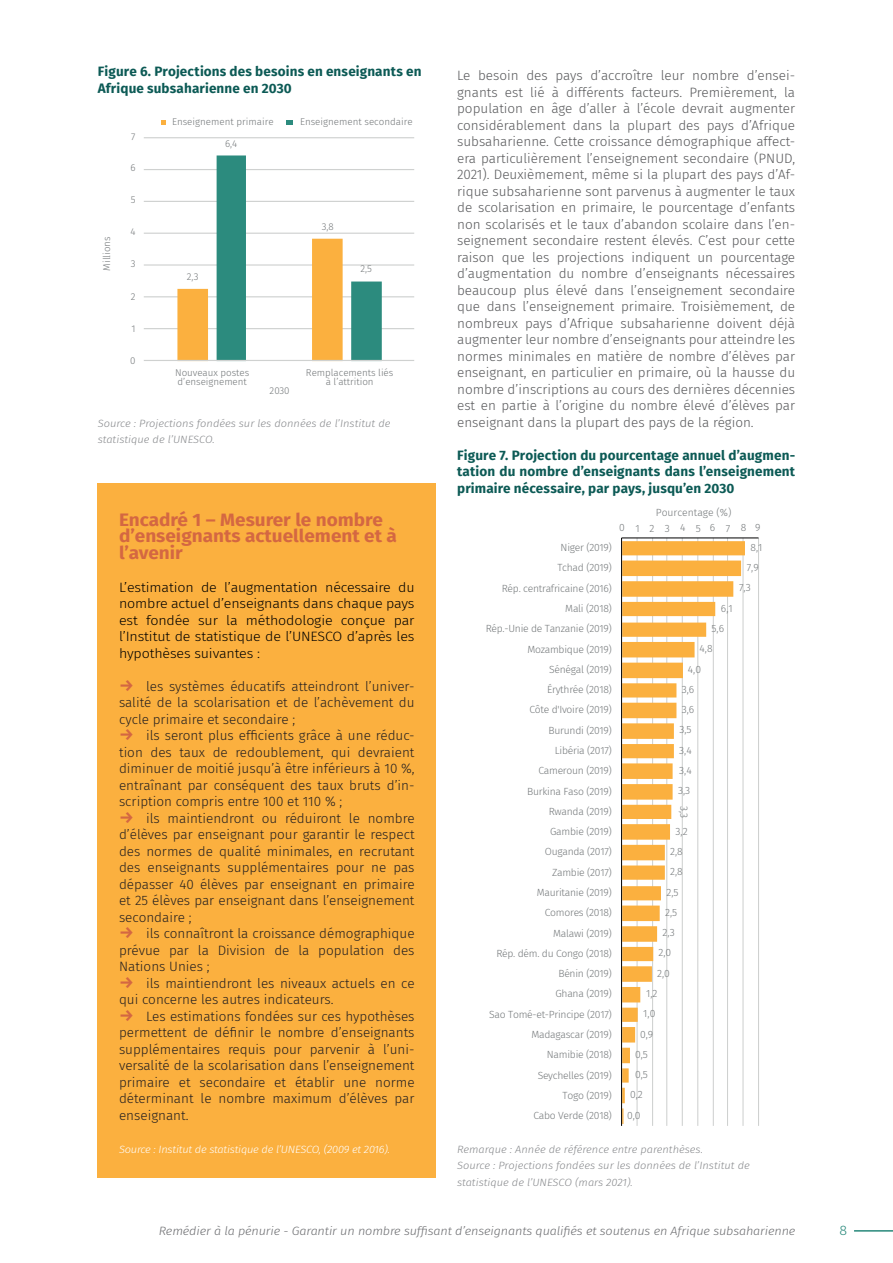
<style>
.page{position:relative;width:893px;height:1263px;background:#fff}
.page>*{position:absolute;margin:0;border:0;box-sizing:border-box;transform-origin:0 0}
.t1{font:700 18px/16.5px "Fira Sans";color:#d46742;scale:1.06 1}
.t2{font:300 13.5px/16.5px "Fira Sans";color:#57585a;text-align:justify}
.t3{font:300 13.5px/16.5px "Fira Sans";color:#231f20;text-align:justify}
.t4{font:700 13.5px/16.5px "Fira Sans";letter-spacing:.01em;color:#0c5a55}
.t5{font:300 13.5px/16.5px "Fira Sans";letter-spacing:-.01em;color:#000;text-align:justify;scale:1.06 1}
.t6{font:300 13.5px "Fira Sans";color:#27887a;scale:1.06 1}
.t7{font:italic 300 12px "Fira Sans";letter-spacing:-.01em;color:#6c6d70;scale:1.06 1}
.t8{font:italic 300 10.5px/16.5px "Fira Sans";color:#87898c;scale:1.06 1}
.t9{font:italic 300 10.5px "Fira Sans";letter-spacing:-.02em;color:#fff;scale:1.06 1}
.t10{font:300 10.35px/20.2px "Fira Sans";letter-spacing:-.025em;color:#74787a;text-align:right}
.t11{font:300 10.35px "Fira Sans";color:#74787a}
.t12{font:300 10.35px "Fira Sans";letter-spacing:1em;color:#74787a}
.t13{font:300 9.75px/9.3px "Fira Sans";color:#74787a}
.s1{font-weight:700;font-size:16.5px;color:#d46742}
</style>
<div class="page">
<hr style="left:854px;top:1230px;width:39px;height:1px;background:#27887a">
<hr style="left:144px;top:328px;width:270px;height:1px;background:#cfd1d0">
<hr style="left:144px;top:296px;width:270px;height:1px;background:#cfd1d0">
<hr style="left:144px;top:264px;width:270px;height:2px;background:#cfd1d0">
<hr style="left:144px;top:233px;width:270px;height:1px;background:#cfd1d0">
<hr style="left:144px;top:201px;width:270px;height:1px;background:#cfd1d0">
<hr style="left:144px;top:169px;width:270px;height:1px;background:#cfd1d0">
<hr style="left:144px;top:137px;width:270px;height:1px;background:#cfd1d0">
<svg style="left:177px;top:155px;width:205px;height:205px"></svg>
<hr style="left:144px;top:360px;width:270px;height:1px;background:#cfd1d0">
<svg style="left:161px;top:120px;width:5px;height:5px"></svg>
<svg style="left:286px;top:120px;width:6px;height:5px"></svg>
<hr style="left:636px;top:538px;width:2px;height:588px;background:#cfd1d0">
<hr style="left:652px;top:538px;width:1px;height:588px;background:#cfd1d0">
<hr style="left:666px;top:538px;width:1px;height:588px;background:#cfd1d0">
<hr style="left:682px;top:538px;width:1px;height:588px;background:#cfd1d0">
<hr style="left:697px;top:538px;width:1px;height:588px;background:#cfd1d0">
<hr style="left:713px;top:538px;width:1px;height:588px;background:#cfd1d0">
<hr style="left:727px;top:538px;width:1px;height:588px;background:#cfd1d0">
<hr style="left:742px;top:538px;width:1px;height:588px;background:#cfd1d0">
<hr style="left:758px;top:538px;width:1px;height:588px;background:#cfd1d0">
<svg style="left:622px;top:541px;width:123px;height:583px"></svg>
<hr style="left:622px;top:538px;width:136px;height:1px;background:#000001">
<hr style="left:621px;top:538px;width:1px;height:588px;background:#000001">
<div style="left:98px;top:484px;width:338px;height:694px;background:#fbb03f"></div>
<p class="t4" style="left:98px;top:63px;width:325px">Figure 6. Projections des besoins en enseignants en<br>Afrique subsaharienne en 2030</p>
<p class="t13" style="left:102px;top:270px;width:36px;rotate:-90deg">Millions</p>
<p class="t13" style="left:131px;top:131px;width:6px">7</p>
<p class="t13" style="left:130px;top:163px;width:7px">6</p>
<p class="t13" style="left:131px;top:195px;width:6px">5</p>
<p class="t13" style="left:130px;top:227px;width:7px">4</p>
<p class="t13" style="left:131px;top:259px;width:6px">3</p>
<p class="t13" style="left:131px;top:292px;width:6px">2</p>
<p class="t13" style="left:131px;top:324px;width:6px">1</p>
<p class="t13" style="left:130px;top:355px;width:7px">0</p>
<p class="t13" style="left:172px;top:117px;width:103px">Enseignement primaire</p>
<p class="t13" style="left:300px;top:117px;width:114px">Enseignement secondaire</p>
<p class="t13" style="left:225px;top:139px;width:14px">6,4</p>
<p class="t13" style="left:187px;top:272px;width:13px">2,3</p>
<p class="t13" style="left:322px;top:222px;width:14px">3,8</p>
<p class="t13" style="left:360px;top:264px;width:13px">2,5</p>
<p class="t13" style="left:175px;top:368px;width:76px">Nouveaux postes d’enseignement</p>
<p class="t13" style="left:306px;top:368px;width:89px;text-align:center">Remplacements liés à l’attrition</p>
<p class="t13" style="left:270px;top:386px;width:22px">2030</p>
<p class="t8" style="left:98px;top:415px;width:278px">Source : Projections fondées sur les données de l’Institut de statistique de l’UNESCO.</p>
<h1 class="t1" style="left:119px;top:510px;width:264px">Encadré 1 – Mesurer le nombre d’enseignants actuellement et à l’avenir</h1>
<p class="t5" style="left:119px;top:579px;width:280px">L’estimation de l’augmentation nécessaire du nombre actuel d’enseignants dans chaque pays est fondée sur la méthodologie conçue par l’Institut de statistique de l’UNESCO d’après les hypothèses suivantes :</p>
<p class="t3" style="left:119px;top:678px;width:297px"><span class="s1">→</span> les systèmes éducatifs atteindront l’univer&shy;salité de la scolarisation et de l’achèvement du cycle primaire et secondaire ;</p>
<p class="t3" style="left:119px;top:727px;width:297px"><span class="s1">→</span> ils seront plus efficients grâce à une réduc&shy;tion des taux de redoublement, qui devraient diminuer de moitié jusqu’à être inférieurs à 10 %, entraînant par conséquent des taux bruts d’in&shy;scription compris entre 100 et 110 % ;</p>
<p class="t3" style="left:119px;top:810px;width:297px"><span class="s1">→</span> ils maintiendront ou réduiront le nombre d’élèves par enseignant pour garantir le respect des normes de qualité minimales, en recrutant des enseignants supplémentaires pour ne pas dépasser 40 élèves par enseignant en primaire et 25 élèves par enseignant dans l’enseignement secondaire ;</p>
<p class="t3" style="left:119px;top:925px;width:297px"><span class="s1">→</span> ils connaîtront la croissance démographique prévue par la Division de la population des Nations Unies ;</p>
<p class="t3" style="left:119px;top:975px;width:297px"><span class="s1">→</span> ils maintiendront les niveaux actuels en ce qui concerne les autres indicateurs.</p>
<p class="t3" style="left:119px;top:1008px;width:297px"><span class="s1">→</span> Les estimations fondées sur ces hypothèses permettent de définir le nombre d’enseignants supplémentaires requis pour parvenir à l’uni&shy;versalité de la scolarisation dans l’enseignement primaire et secondaire et établir une norme déterminant le nombre maximum d’élèves par enseignant.</p>
<p class="t9" style="left:119px;top:1142px;width:257px">Source : Institut de statistique de l’UNESCO, (2009 et 2016).</p>
<p class="t2" style="left:457px;top:67px;width:340px">Le besoin des pays d’accroître leur nombre d’ensei&shy;gnants est lié à différents facteurs. Premièrement, la population en âge d’aller à l’école devrait augmenter considérablement dans la plupart des pays d’Afrique subsaharienne. Cette croissance démographique affect&shy;era particulièrement l’enseignement secondaire (PNUD, 2021). Deuxièmement, même si la plupart des pays d’Af&shy;rique subsaharienne sont parvenus à augmenter le taux de scolarisation en primaire, le pourcentage d’enfants non scolarisés et le taux d’abandon scolaire dans l’en&shy;seignement secondaire restent élevés. C’est pour cette raison que les projections indiquent un pourcentage d’augmentation du nombre d’enseignants nécessaires beaucoup plus élevé dans l’enseignement secondaire que dans l’enseignement primaire. Troisièmement, de nombreux pays d’Afrique subsaharienne doivent déjà augmenter leur nombre d’enseignants pour atteindre les normes minimales en matière de nombre d’élèves par enseignant, en particulier en primaire, où la hausse du nombre d’inscriptions au cours des dernières décennies est en partie à l’origine du nombre élevé d’élèves par enseignant dans la plupart des pays de la région.</p>
<p class="t4" style="left:457px;top:446px;width:340px;text-align:justify">Figure 7. Projection du pourcentage annuel d’augmen&shy;tation du nombre d’enseignants dans l’enseignement primaire nécessaire, par pays, jusqu’en 2030</p>
<p class="t11" style="left:656px;top:505px;width:77px">Pourcentage (%)</p>
<p class="t10" style="left:486px;top:537px;width:128px">Niger (2019)<br>Tchad (2019)<br>Rép. centrafricaine (2016)<br>Mali (2018)<br>Rép.-Unie de Tanzanie (2019)<br>Mozambique (2019)<br>Sénégal (2019)<br>Érythrée (2018)<br>Côte d'Ivoire (2019)<br>Burundi (2019)<br>Libéria (2017)<br>Cameroun (2019)<br>Burkina Faso (2019)<br>Rwanda (2019)<br>Gambie (2019)<br>Ouganda (2017)<br>Zambie (2017)<br>Mauritanie (2019)<br>Comores (2018)<br>Malawi (2019)<br>Rép. dém. du Congo (2018)<br>Bénin (2019)<br>Ghana (2019)<br>Sao Tomé-et-Principe (2017)<br>Madagascar (2019)<br>Namibie (2018)<br>Seychelles (2019)<br>Togo (2019)<br>Cabo Verde (2018)</p>
<p class="t12" style="left:619px;top:521px;width:143px">0123456789</p>
<p class="t10" style="left:751px;top:537px;width:13px">8,1</p>
<p class="t10" style="left:747px;top:557px;width:14px">7,9</p>
<p class="t10" style="left:739px;top:578px;width:13px">7,3</p>
<p class="t10" style="left:721px;top:598px;width:13px">6,1</p>
<p class="t10" style="left:711px;top:618px;width:14px">5,6</p>
<p class="t10" style="left:700px;top:638px;width:15px">4,8</p>
<p class="t10" style="left:688px;top:659px;width:15px">4,0</p>
<p class="t10" style="left:682px;top:679px;width:14px">3,6</p>
<p class="t10" style="left:682px;top:699px;width:14px">3,6</p>
<p class="t10" style="left:679px;top:720px;width:14px">3,5</p>
<p class="t10" style="left:679px;top:740px;width:14px">3,4</p>
<p class="t10" style="left:679px;top:760px;width:14px">3,4</p>
<p class="t10" style="left:678px;top:780px;width:14px">3,3</p>
<p class="t10" style="left:694px;top:806px;width:14px;rotate:90deg">3,3</p>
<p class="t10" style="left:676px;top:821px;width:14px">3,2</p>
<p class="t10" style="left:670px;top:841px;width:14px">2,8</p>
<p class="t10" style="left:670px;top:861px;width:14px">2,8</p>
<p class="t10" style="left:666px;top:882px;width:14px">2,5</p>
<p class="t10" style="left:665px;top:902px;width:14px">2,5</p>
<p class="t10" style="left:663px;top:922px;width:14px">2,3</p>
<p class="t10" style="left:658px;top:943px;width:14px">2,0</p>
<p class="t10" style="left:657px;top:963px;width:14px">2,0</p>
<p class="t10" style="left:646px;top:983px;width:13px">1,2</p>
<p class="t10" style="left:643px;top:1003px;width:14px">1,0</p>
<p class="t10" style="left:640px;top:1024px;width:15px">0,9</p>
<p class="t10" style="left:635px;top:1044px;width:14px">0,5</p>
<p class="t10" style="left:635px;top:1064px;width:14px">0,5</p>
<p class="t10" style="left:630px;top:1084px;width:14px">0,2</p>
<p class="t10" style="left:627px;top:1105px;width:15px">0,0</p>
<p class="t8" style="left:457px;top:1141px;width:278px">Remarque : Année de référence entre parenthèses.<br>Source : Projections fondées sur les données de l’Institut de statistique de l’UNESCO (mars 2021).</p>
<p class="t7" style="left:159px;top:1223px;width:602px">Remédier à la pénurie - Garantir un nombre suffisant d’enseignants qualifiés et soutenus en Afrique subsaharienne</p>
<p class="t6" style="left:839px;top:1221px;width:9px">8</p>
</div>
